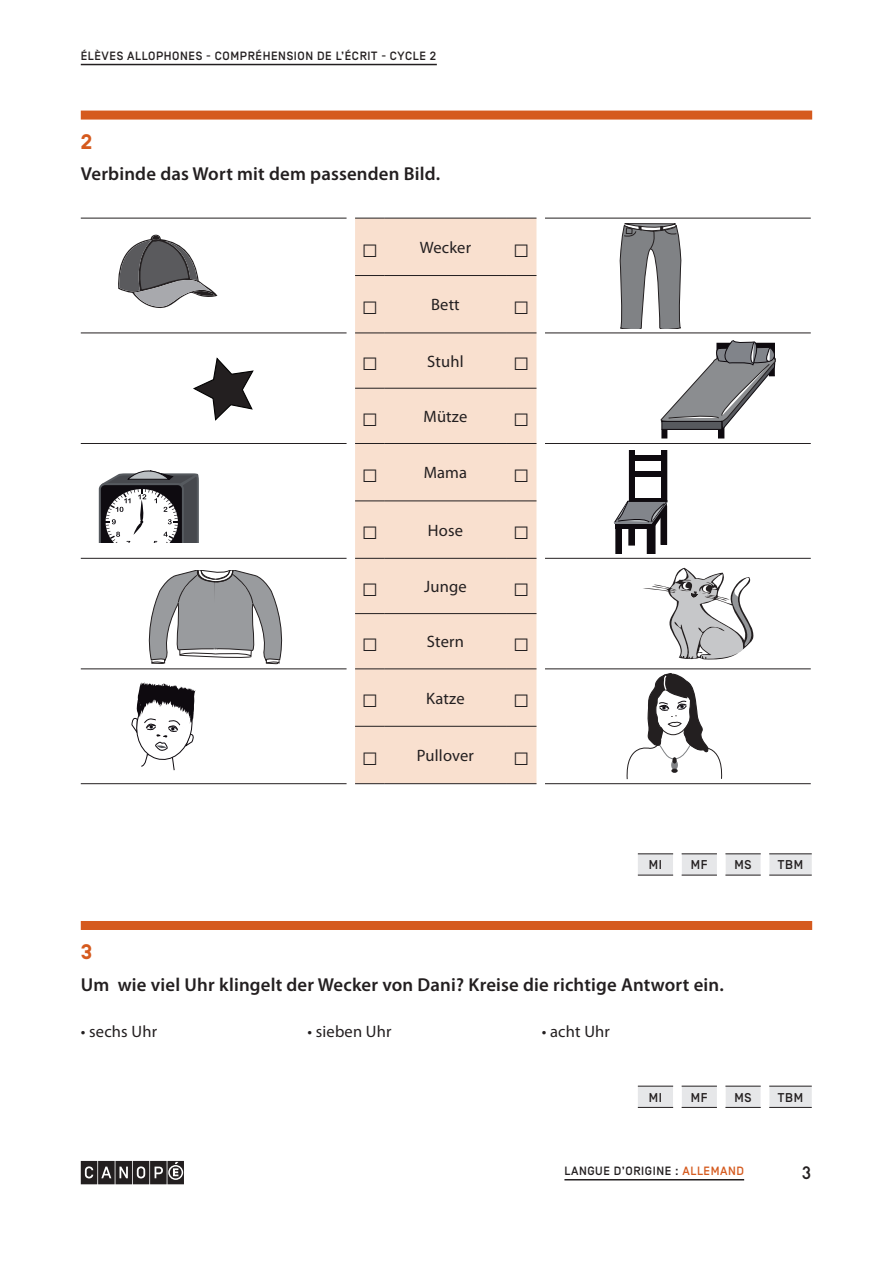
<style>
.page{position:relative;width:893px;height:1263px;background:#fff}
.page>*{position:absolute;margin:0;border:0;box-sizing:border-box;transform-origin:0 0}
.t1{font:27px "Arial Narrow";color:#231f20}
.t2{font:700 21px "Simplon BP";color:#d55a1e}
.t3{font:600 18.75px "Myriad Pro";letter-spacing:.01em;color:#231f20}
.t4{font:500 18px "Simplon BP Mono";color:#231f20}
.t5{font:16.5px "Myriad Pro";letter-spacing:.01em;color:#231f20}
.t6{font:500 12.75px "Simplon BP";letter-spacing:.05em;color:#231f20}
.t7{font:500 12px "Simplon BP";letter-spacing:.05em;color:#231f20}
.s1{font-family:"Arial Narrow";font-size:27px}
.s2{color:#d55a1e}
</style>
<div class="page">
<hr style="left:81px;top:64px;width:356px;height:1px;background:#231f20">
<svg style="left:81px;top:1161px;width:103px;height:23px;background:#4b4849"></svg>
<hr style="left:564px;top:1179px;width:180px;height:1px;background:#231f20">
<div style="left:81px;top:111px;width:731px;height:9px;background:#d55a1e"></div>
<div style="left:81px;top:921px;width:731px;height:9px;background:#d55a1e"></div>
<div style="left:355px;top:219px;width:181px;height:564px;background:#f9e0cf"></div>
<hr style="left:355px;top:218px;width:30px;height:1px;background:#231f20">
<hr style="left:385px;top:218px;width:121px;height:1px;background:#231f20">
<hr style="left:506px;top:218px;width:30px;height:1px;background:#231f20">
<hr style="left:355px;top:275px;width:30px;height:1px;background:#231f20">
<hr style="left:385px;top:275px;width:121px;height:1px;background:#231f20">
<hr style="left:506px;top:275px;width:30px;height:1px;background:#231f20">
<hr style="left:355px;top:333px;width:30px;height:1px;background:#231f20">
<hr style="left:385px;top:333px;width:121px;height:1px;background:#231f20">
<hr style="left:506px;top:333px;width:30px;height:1px;background:#231f20">
<hr style="left:355px;top:388px;width:30px;height:1px;background:#231f20">
<hr style="left:385px;top:388px;width:121px;height:1px;background:#231f20">
<hr style="left:506px;top:388px;width:30px;height:1px;background:#231f20">
<hr style="left:355px;top:443px;width:30px;height:1px;background:#231f20">
<hr style="left:385px;top:443px;width:121px;height:1px;background:#231f20">
<hr style="left:506px;top:443px;width:30px;height:1px;background:#231f20">
<hr style="left:355px;top:501px;width:30px;height:1px;background:#231f20">
<hr style="left:385px;top:501px;width:121px;height:1px;background:#231f20">
<hr style="left:506px;top:501px;width:30px;height:1px;background:#231f20">
<hr style="left:355px;top:558px;width:30px;height:1px;background:#231f20">
<hr style="left:385px;top:558px;width:121px;height:1px;background:#231f20">
<hr style="left:506px;top:558px;width:30px;height:1px;background:#231f20">
<hr style="left:355px;top:613px;width:30px;height:1px;background:#231f20">
<hr style="left:385px;top:613px;width:121px;height:1px;background:#231f20">
<hr style="left:506px;top:613px;width:30px;height:1px;background:#231f20">
<hr style="left:355px;top:669px;width:30px;height:1px;background:#231f20">
<hr style="left:385px;top:669px;width:121px;height:1px;background:#231f20">
<hr style="left:506px;top:669px;width:30px;height:1px;background:#231f20">
<hr style="left:355px;top:726px;width:30px;height:1px;background:#231f20">
<hr style="left:385px;top:726px;width:121px;height:1px;background:#231f20">
<hr style="left:506px;top:726px;width:30px;height:1px;background:#231f20">
<hr style="left:355px;top:783px;width:30px;height:1px;background:#231f20">
<hr style="left:385px;top:783px;width:121px;height:1px;background:#231f20">
<hr style="left:506px;top:783px;width:30px;height:1px;background:#231f20">
<hr style="left:81px;top:218px;width:266px;height:1px;background:#231f20">
<hr style="left:81px;top:333px;width:266px;height:1px;background:#231f20">
<hr style="left:81px;top:443px;width:266px;height:1px;background:#231f20">
<hr style="left:81px;top:558px;width:266px;height:1px;background:#231f20">
<hr style="left:81px;top:669px;width:266px;height:1px;background:#231f20">
<hr style="left:81px;top:783px;width:266px;height:1px;background:#231f20">
<hr style="left:545px;top:218px;width:266px;height:1px;background:#231f20">
<hr style="left:545px;top:333px;width:266px;height:1px;background:#231f20">
<hr style="left:545px;top:443px;width:266px;height:1px;background:#231f20">
<hr style="left:545px;top:558px;width:266px;height:1px;background:#231f20">
<hr style="left:545px;top:669px;width:266px;height:1px;background:#231f20">
<hr style="left:545px;top:783px;width:266px;height:1px;background:#231f20">
<svg style="left:638px;top:854px;width:174px;height:21px"></svg>
<hr style="left:638px;top:853px;width:35px;height:1px;background:#231f20">
<hr style="left:682px;top:853px;width:35px;height:1px;background:#231f20">
<hr style="left:725px;top:853px;width:36px;height:1px;background:#231f20">
<hr style="left:769px;top:853px;width:43px;height:1px;background:#231f20">
<hr style="left:638px;top:875px;width:35px;height:1px;background:#231f20">
<hr style="left:682px;top:875px;width:35px;height:1px;background:#231f20">
<hr style="left:725px;top:875px;width:36px;height:1px;background:#231f20">
<hr style="left:769px;top:875px;width:43px;height:1px;background:#231f20">
<svg style="left:638px;top:1086px;width:174px;height:21px"></svg>
<hr style="left:638px;top:1086px;width:35px;height:1px;background:#231f20">
<hr style="left:682px;top:1086px;width:35px;height:1px;background:#231f20">
<hr style="left:725px;top:1086px;width:36px;height:1px;background:#231f20">
<hr style="left:769px;top:1086px;width:43px;height:1px;background:#231f20">
<hr style="left:638px;top:1107px;width:35px;height:1px;background:#231f20">
<hr style="left:682px;top:1107px;width:35px;height:1px;background:#231f20">
<hr style="left:725px;top:1107px;width:36px;height:1px;background:#231f20">
<hr style="left:769px;top:1107px;width:43px;height:1px;background:#231f20">
<svg style="left:118px;top:234px;width:100px;height:74px"></svg>
<svg style="left:619px;top:223px;width:63px;height:105px"></svg>
<div style="left:662px;top:430px;width:5px;height:8px;background:#0e0a0f"></div>
<div style="left:718px;top:427px;width:6px;height:11px;background:#0e0a0f"></div>
<svg style="left:660px;top:340px;width:116px;height:90px"></svg>
<svg style="left:613px;top:450px;width:55px;height:104px"></svg>
<svg style="left:643px;top:568px;width:111px;height:92px"></svg>
<svg style="left:626px;top:673px;width:97px;height:106px"></svg>
<svg style="left:193px;top:357px;width:61px;height:64px"></svg>
<svg style="left:99px;top:470px;width:100px;height:73px"></svg>
<svg style="left:148px;top:570px;width:135px;height:95px"></svg>
<svg style="left:131px;top:682px;width:65px;height:89px"></svg>
<p class="t7" style="left:81px;top:49px;width:357px">ÉLÈVES ALLOPHONES - COMPRÉHENSION DE L’ÉCRIT - CYCLE 2</p>
<p class="t2" style="left:81px;top:130px;width:13px">2</p>
<p class="t3" style="left:81px;top:162px;width:361px">Verbinde das Wort mit dem passenden Bild.</p>
<p class="t5" style="left:362px;top:237px;width:111px"><span class="s1">□</span> Wecker</p>
<h1 class="t1" style="left:513px;top:227px;width:18px">□</h1>
<p class="t5" style="left:362px;top:295px;width:99px"><span class="s1">□</span> Bett</p>
<h1 class="t1" style="left:513px;top:285px;width:18px">□</h1>
<p class="t5" style="left:362px;top:351px;width:103px"><span class="s1">□</span> Stuhl</p>
<h1 class="t1" style="left:513px;top:341px;width:18px">□</h1>
<p class="t5" style="left:362px;top:406px;width:107px"><span class="s1">□</span> Mütze</p>
<h1 class="t1" style="left:513px;top:396px;width:18px">□</h1>
<p class="t5" style="left:362px;top:463px;width:107px"><span class="s1">□</span> Mama</p>
<h1 class="t1" style="left:513px;top:453px;width:18px">□</h1>
<p class="t5" style="left:362px;top:520px;width:103px"><span class="s1">□</span> Hose</p>
<h1 class="t1" style="left:513px;top:510px;width:18px">□</h1>
<p class="t5" style="left:362px;top:576px;width:106px"><span class="s1">□</span> Junge</p>
<h1 class="t1" style="left:513px;top:566px;width:18px">□</h1>
<p class="t5" style="left:362px;top:632px;width:104px"><span class="s1">□</span> Stern</p>
<h1 class="t1" style="left:513px;top:622px;width:18px">□</h1>
<p class="t5" style="left:362px;top:688px;width:104px"><span class="s1">□</span> Katze</p>
<h1 class="t1" style="left:513px;top:678px;width:18px">□</h1>
<p class="t5" style="left:362px;top:745px;width:114px"><span class="s1">□</span> Pullover</p>
<h1 class="t1" style="left:513px;top:735px;width:18px">□</h1>
<p class="t6" style="left:649px;top:857px;width:15px">MI</p>
<p class="t6" style="left:691px;top:857px;width:18px">MF</p>
<p class="t6" style="left:734px;top:857px;width:19px">MS</p>
<p class="t6" style="left:778px;top:857px;width:27px">TBM</p>
<p class="t2" style="left:81px;top:940px;width:13px">3</p>
<p class="t3" style="left:81px;top:972px;width:645px">Um wie viel Uhr klingelt der Wecker von Dani? Kreise die richtige Antwort ein.</p>
<p class="t5" style="left:81px;top:1021px;width:78px">• sechs Uhr</p>
<p class="t5" style="left:307px;top:1021px;width:86px">• sieben Uhr</p>
<p class="t5" style="left:542px;top:1021px;width:70px">• acht Uhr</p>
<p class="t6" style="left:649px;top:1090px;width:15px">MI</p>
<p class="t6" style="left:691px;top:1090px;width:18px">MF</p>
<p class="t6" style="left:734px;top:1090px;width:19px">MS</p>
<p class="t6" style="left:778px;top:1090px;width:27px">TBM</p>
<p class="t7" style="left:564px;top:1164px;width:181px">LANGUE D’ORIGINE : <span class="s2">ALLEMAND</span></p>
<p class="t4" style="left:801px;top:1161px;width:12px">3</p>
</div>
